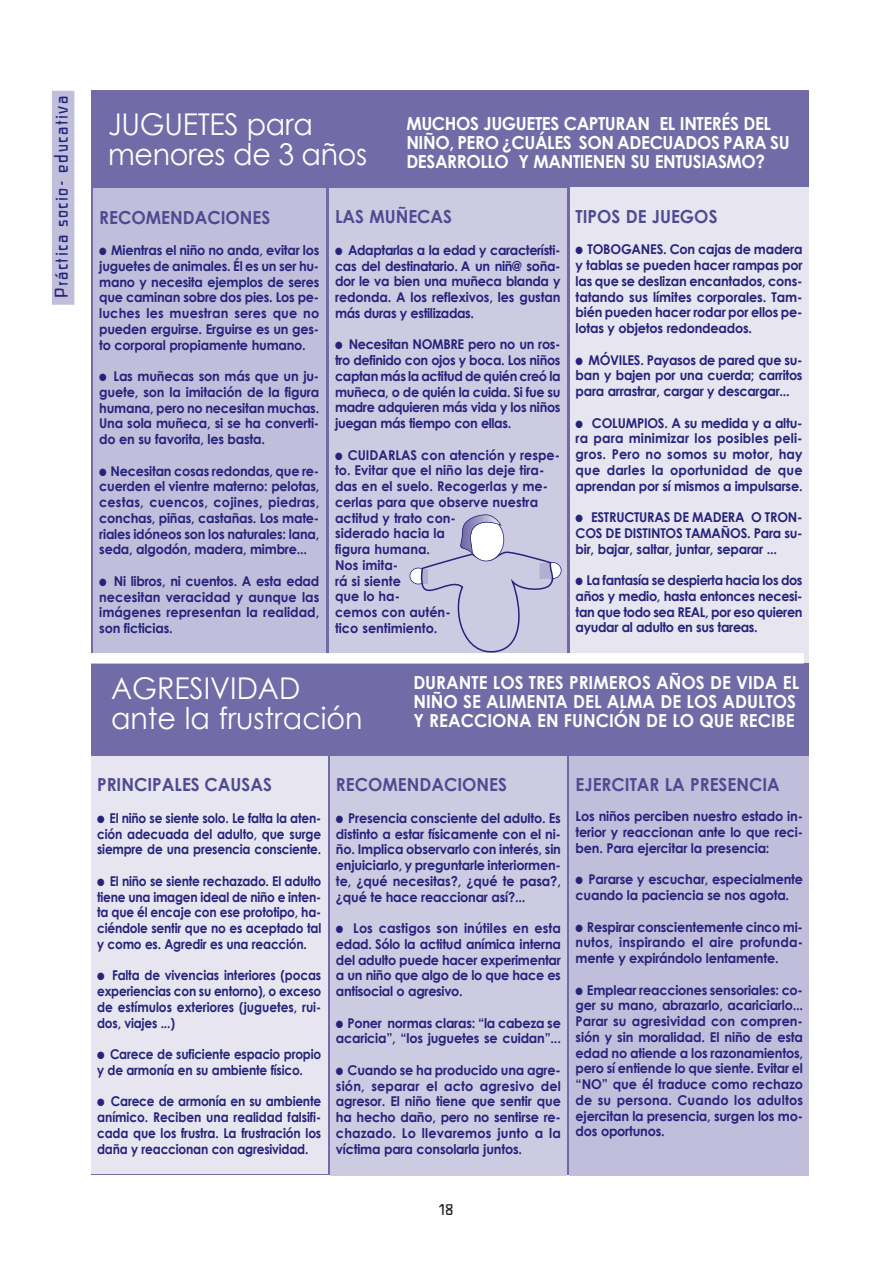
<style>
.page{position:relative;width:893px;height:1263px;background:#fff}
.page>*{position:absolute;margin:0;border:0;box-sizing:border-box;transform-origin:0 0}
.t1{font:30px/30px "Century Gothic";color:#fff;scale:.95 1}
.t2{font:700 18px/19px "Century Gothic";letter-spacing:-.02em;color:#fff;scale:.95 1}
.t3{font:700 18px/19px "Century Gothic";color:#fff;scale:.95 1}
.t4{font:700 18px "Century Gothic";color:#4f4b91;scale:.95 1}
.t5{font:18px "Lil Normal";letter-spacing:.085em;color:#26237b;scale:.95 1}
.t6{font:15px "Lil Normal";color:#231f20}
.t7{font:700 13.5px/15.8px "Century Gothic";letter-spacing:-.015em;color:#26237b;text-align:justify;scale:.95 1}
.t8{font:700 13.5px/15.8px "Century Gothic";letter-spacing:-.015em;color:#26237b;text-align:justify;scale:.9 1}
</style>
<div class="page">
<div style="left:92px;top:91px;width:717px;height:1084px;background:#716ca7"></div>
<div style="left:93px;top:188px;width:232px;height:474px;background:#c0beda"></div>
<div style="left:330px;top:756px;width:237px;height:419px;background:#cdcbe2"></div>
<div style="left:329px;top:188px;width:237px;height:470px;background:#cdcbe2"></div>
<div style="left:569px;top:188px;width:239px;height:475px;background:#e6e5f0"></div>
<div style="left:91px;top:756px;width:236px;height:418px;background:#e6e5f0"></div>
<div style="left:569px;top:756px;width:240px;height:419px;background:#c0beda"></div>
<div style="left:52px;top:91px;width:22px;height:214px;background:#c0beda"></div>
<div style="left:410px;top:568px;width:17px;height:16px;background:#fff;border-radius:50%"></div>
<div style="left:409px;top:568px;width:18px;height:16px;border:2px solid #26237b;border-radius:50%"></div>
<div style="left:544px;top:562px;width:17px;height:17px;background:#fff;border-radius:50%"></div>
<div style="left:544px;top:562px;width:17px;height:17px;border:2px solid #26237b;border-radius:50%"></div>
<svg style="left:415px;top:514px;width:140px;height:139px"></svg>
<div style="left:89px;top:653px;width:714px;height:11px;background:#fff"></div>
<h2 class="t5" style="left:55px;top:298px;width:214px;rotate:-90deg">Práctica socio- educativa</h2>
<h1 class="t1" style="left:108px;top:109px;width:274px">JUGUETES para menores de 3 años</h1>
<h2 class="t2" style="left:406px;top:114px;width:405px">MUCHOS JUGUETES CAPTURAN EL INTERÉS DEL<br>NIÑO, PERO ¿CUÁLES SON ADECUADOS PARA SU<br>DESARROLLO Y MANTIENEN SU ENTUSIASMO?</h2>
<h2 class="t4" style="left:99px;top:205px;width:182px">RECOMENDACIONES</h2>
<p class="t7" style="left:99px;top:242px;width:233px">● Mientras el niño no anda, evitar los juguetes de animales. Él es un ser hu&shy;mano y necesita ejemplos de seres que caminan sobre dos pies. Los pe&shy;luches les muestran seres que no pueden erguirse. Erguirse es un ges&shy;to corporal propiamente humano.</p>
<p class="t7" style="left:99px;top:368px;width:233px">● Las muñecas son más que un ju&shy;guete, son la imitación de la figura humana, pero no necesitan muchas.<br>Una sola muñeca, si se ha converti&shy;do en su favorita, les basta.</p>
<p class="t7" style="left:99px;top:462px;width:233px">● Necesitan cosas redondas, que re&shy;cuerden el vientre materno: pelotas, cestas, cuencos, cojines, piedras, conchas, piñas, castañas. Los mate&shy;riales idóneos son los naturales: lana, seda, algodón, madera, mimbre...</p>
<p class="t7" style="left:99px;top:573px;width:233px">● Ni libros, ni cuentos. A esta edad necesitan veracidad y aunque las imágenes representan la realidad, son ficticias.</p>
<h2 class="t4" style="left:335px;top:205px;width:125px">LAS MUÑECAS</h2>
<p class="t7" style="left:335px;top:242px;width:239px">● Adaptarlas a la edad y característi&shy;cas del destinatario. A un niñ@ soña&shy;dor le va bien una muñeca blanda y redonda. A los reflexivos, les gustan más duras y estilizadas.</p>
<p class="t7" style="left:335px;top:336px;width:239px">● Necesitan NOMBRE pero no un ros&shy;tro definido con ojos y boca. Los niños captan más la actitud de quién creó la muñeca, o de quién la cuida. Si fue su madre adquieren más vida y los niños juegan más tiempo con ellas.</p>
<p class="t7" style="left:335px;top:446px;width:238px;text-align:left">● CUIDARLAS con atención y respe&shy;to. Evitar que el niño las deje tira&shy;das en el suelo. Recogerlas y me&shy;cerlas para que observe nuestra actitud y trato con-<br>siderado hacia la<br>figura humana.<br>Nos imita-<br>rá si siente<br>que lo ha-<br>cemos con autén-<br>tico sentimiento.</p>
<h2 class="t4" style="left:575px;top:205px;width:151px">TIPOS DE JUEGOS</h2>
<p class="t7" style="left:575px;top:241px;width:240px">● TOBOGANES. Con cajas de madera y tablas se pueden hacer rampas por las que se deslizan encantados, cons&shy;tatando sus límites corporales. Tam&shy;bién pueden hacer rodar por ellos pe&shy;lotas y objetos redondeados.</p>
<p class="t7" style="left:575px;top:351px;width:240px">● MÓVILES. Payasos de pared que su&shy;ban y bajen por una cuerda; carritos para arrastrar, cargar y descargar...</p>
<p class="t7" style="left:575px;top:414px;width:240px">● COLUMPIOS. A su medida y a altu&shy;ra para minimizar los posibles peli&shy;gros. Pero no somos su motor, hay que darles la oportunidad de que aprendan por sí mismos a impulsarse.</p>
<p class="t7" style="left:575px;top:509px;width:240px">● ESTRUCTURAS DE MADERA O TRON-COS DE DISTINTOS TAMAÑOS. Para su&shy;bir, bajar, saltar, juntar, separar ...</p>
<p class="t7" style="left:575px;top:572px;width:240px">● La fantasía se despierta hacia los dos años y medio, hasta entonces necesi&shy;tan que todo sea REAL, por eso quieren ayudar al adulto en sus tareas.</p>
<h1 class="t1" style="left:111px;top:672px;width:266px">AGRESIVIDAD ante la frustración</h1>
<h2 class="t3" style="left:413px;top:672px;width:408px">DURANTE LOS TRES PRIMEROS AÑOS DE VIDA EL<br>NIÑO SE ALIMENTA DEL ALMA DE LOS ADULTOS<br>Y REACCIONA EN FUNCIÓN DE LO QUE RECIBE</h2>
<h2 class="t4" style="left:97px;top:773px;width:185px">PRINCIPALES CAUSAS</h2>
<p class="t8" style="left:97px;top:810px;width:250px">● El niño se siente solo. Le falta la aten&shy;ción adecuada del adulto, que surge siempre de una presencia consciente.</p>
<p class="t8" style="left:97px;top:873px;width:250px">● El niño se siente rechazado. El adulto tiene una imagen ideal de niño e inten&shy;ta que él encaje con ese prototipo, ha&shy;ciéndole sentir que no es aceptado tal y como es. Agredir es una reacción.</p>
<p class="t8" style="left:97px;top:967px;width:250px">● Falta de vivencias interiores (pocas experiencias con su entorno), o exceso de estímulos exteriores (juguetes, rui&shy;dos, viajes ...)</p>
<p class="t8" style="left:97px;top:1046px;width:250px">● Carece de suficiente espacio propio y de armonía en su ambiente físico.</p>
<p class="t8" style="left:97px;top:1093px;width:250px">● Carece de armonía en su ambiente anímico. Reciben una realidad falsifi&shy;cada que los frustra. La frustración los daña y reaccionan con agresividad.</p>
<h2 class="t4" style="left:336px;top:773px;width:181px">RECOMENDACIONES</h2>
<p class="t7" style="left:336px;top:810px;width:238px">● Presencia consciente del adulto. Es distinto a estar físicamente con el ni&shy;ño. Implica observarlo con interés, sin enjuiciarlo, y preguntarle interiormen&shy;te, ¿qué necesitas?, ¿qué te pasa?, ¿qué te hace reaccionar así?...</p>
<p class="t7" style="left:336px;top:920px;width:238px">● Los castigos son inútiles en esta edad. Sólo la actitud anímica interna del adulto puede hacer experimentar a un niño que algo de lo que hace es antisocial o agresivo.</p>
<p class="t7" style="left:336px;top:1014px;width:238px">● Poner normas claras: “la cabeza se acaricia”, “los juguetes se cuidan”...</p>
<p class="t7" style="left:336px;top:1062px;width:238px">● Cuando se ha producido una agre&shy;sión, separar el acto agresivo del agresor. El niño tiene que sentir que ha hecho daño, pero no sentirse re&shy;chazado. Lo llevaremos junto a la víctima para consolarla juntos.</p>
<h2 class="t4" style="left:575px;top:772px;width:216px">EJERCITAR LA PRESENCIA</h2>
<p class="t7" style="left:575px;top:808px;width:241px">Los niños perciben nuestro estado in&shy;terior y reaccionan ante lo que reci&shy;ben. Para ejercitar la presencia:</p>
<p class="t7" style="left:575px;top:871px;width:241px">● Pararse y escuchar, especialmente cuando la paciencia se nos agota.</p>
<p class="t7" style="left:575px;top:918px;width:241px">● Respirar conscientemente cinco mi&shy;nutos, inspirando el aire profunda&shy;mente y expirándolo lentamente.</p>
<p class="t7" style="left:575px;top:981px;width:241px">● Emplear reacciones sensoriales: co&shy;ger su mano, abrazarlo, acariciarlo...<br>Parar su agresividad con compren&shy;sión y sin moralidad. El niño de esta edad no atiende a los razonamientos, pero sí entiende lo que siente. Evitar el “NO” que él traduce como rechazo de su persona. Cuando los adultos ejercitan la presencia, surgen los mo&shy;dos oportunos.</p>
<p class="t6" style="left:439px;top:1204px;width:16px">18</p>
</div>
